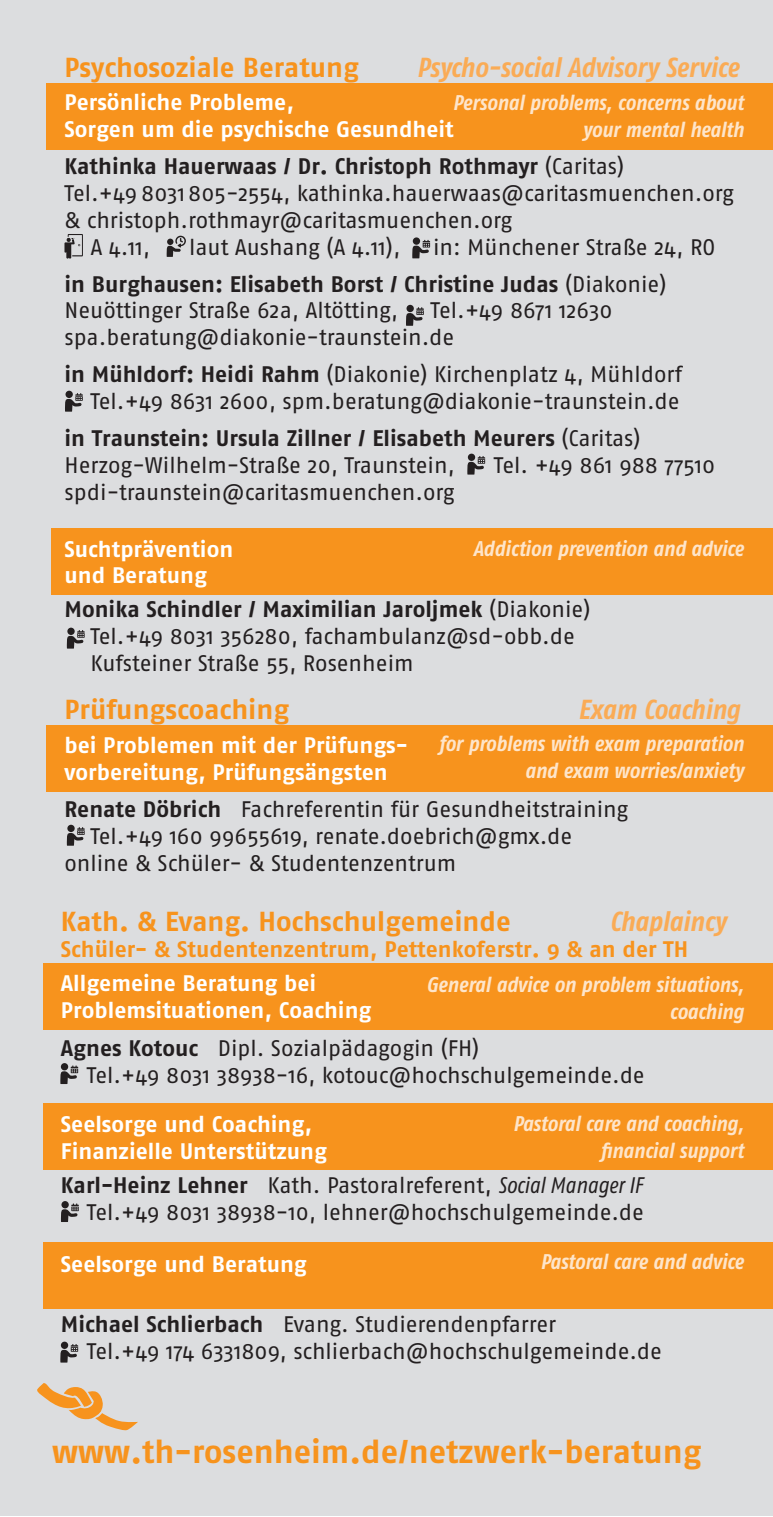
<style>
.page{position:relative;width:773px;height:1517px;background:#fff}
.page>*{position:absolute;margin:0;border:0;box-sizing:border-box;transform-origin:0 0}
.t1{font:700 32.5px "Fago No";color:#f7931d}
.t2{font:700 27.5px "Fago No";color:#f7931d}
.t3{font:italic 700 27.5px "Fago Co";color:#faab55}
.t4{font:22.5px/26.8px "Fago No";letter-spacing:-.005em;color:#231f20}
.t5{font:700 22.5px/26.8px "Fago No";color:#fff}
.t6{font:700 22.5px/37px "Fago No";color:#231f20}
.t7{font:700 22.5px "Fago No";color:#f7931d}
.t8{font:italic 700 21.25px/27px "Fago Co";color:#fee5ca;text-align:right}
.s1{font-weight:400}
.s2{font-weight:700}
.s3{font-family:"Fago Co";font-style:italic}
</style>
<div class="page">
<div style="left:0;top:0;width:772px;height:1515px;background:#dcdddf"></div>
<svg style="left:166px;top:235px;width:20px;height:22px"></svg>
<svg style="left:64px;top:234px;width:19px;height:25px"></svg>
<svg style="left:413px;top:237px;width:7px;height:8px"></svg>
<svg style="left:412px;top:240px;width:18px;height:18px"></svg>
<svg style="left:406px;top:307px;width:18px;height:19px"></svg>
<svg style="left:65px;top:393px;width:18px;height:19px"></svg>
<svg style="left:468px;top:453px;width:7px;height:8px"></svg>
<svg style="left:467px;top:456px;width:18px;height:18px"></svg>
<svg style="left:67px;top:627px;width:8px;height:8px"></svg>
<svg style="left:67px;top:630px;width:18px;height:18px"></svg>
<div style="left:61px;top:1063px;width:7px;height:7px;background:#231f20;border-radius:50%"></div>
<svg style="left:60px;top:1065px;width:18px;height:19px"></svg>
<svg style="left:61px;top:1203px;width:18px;height:19px"></svg>
<svg style="left:61px;top:1341px;width:7px;height:8px"></svg>
<svg style="left:60px;top:1344px;width:18px;height:18px"></svg>
<div style="left:67px;top:825px;width:8px;height:7px;background:#231f20;border-radius:50%"></div>
<svg style="left:67px;top:827px;width:18px;height:18px"></svg>
<div style="left:43px;top:963px;width:729px;height:67px;background:#f7931d"></div>
<div style="left:47px;top:725px;width:725px;height:67px;background:#f7931d"></div>
<div style="left:52px;top:528px;width:720px;height:67px;background:#f7931d"></div>
<div style="left:47px;top:83px;width:725px;height:67px;background:#f7931d"></div>
<div style="left:43px;top:1103px;width:729px;height:67px;background:#f7931d"></div>
<div style="left:43px;top:1242px;width:729px;height:66px;background:#f7931d"></div>
<svg style="left:37px;top:1383px;width:101px;height:47px"></svg>
<p class="t2" style="left:64px;top:51px;width:296px">Psychosoziale Beratung</p>
<p class="t3" style="left:416px;top:51px;width:323px">Psycho-social Advisory Service</p>
<p class="t5" style="left:64px;top:88px;width:391px">Persönliche Probleme,<br>Sorgen um die psychische Gesundheit</p>
<p class="t6" style="left:64px;top:147px;width:561px">Kathinka Hauerwaas / Dr. Christoph Rothmayr <span class="s1">(Caritas)</span></p>
<p class="t4" style="left:64px;top:179px;width:670px">Tel. +49 8031 805-2554, kathinka.hauerwaas@caritasmuenchen.org</p>
<p class="t4" style="left:64px;top:206px;width:449px">&amp; christoph.rothmayr@caritasmuenchen.org</p>
<p class="t4" style="left:90px;top:233px;width:61px">A 4.11,</p>
<p class="t4" style="left:189px;top:233px;width:213px">laut Aushang (A 4.11),</p>
<p class="t8" style="left:452px;top:89px;width:292px">Personal problems, concerns about your mental health</p>
<p class="t6" style="left:64px;top:228px;width:652px;text-indent:368px"><span class="s1">in: Münchener Straße 24, RO </span>in Burghausen: Elisabeth Borst / Christine Judas <span class="s1">(Diakonie)</span></p>
<p class="t4" style="left:64px;top:297px;width:335px">Neuöttinger Straße 62a, Altötting,</p>
<p class="t4" style="left:64px;top:297px;width:549px;text-indent:366px">Tel. +49 8671 12630 spa.beratung@diakonie-traunstein.de</p>
<p class="t4" style="left:64px;top:361px;width:619px;text-align:right"><span class="s2">in Mühldorf: Heidi Rahm</span> (Diakonie) Kirchenplatz 4, Mühldorf<br>Tel. +49 8631 2600, spm.beratung@diakonie-traunstein.de</p>
<p class="t4" style="left:64px;top:424px;width:577px"><span class="s2">in Traunstein: Ursula Zillner / Elisabeth Meurers</span> (Caritas)<br>Herzog-Wilhelm-Straße 20, Traunstein,</p>
<p class="t4" style="left:494px;top:451px;width:223px">Tel. +49 861 988 77510</p>
<p class="t4" style="left:64px;top:478px;width:391px">spdi-traunstein@caritasmuenchen.org</p>
<p class="t5" style="left:64px;top:535px;width:170px">Suchtprävention und Beratung</p>
<p class="t4" style="left:90px;top:596px;width:501px;text-indent:-26px"><span class="s2">Monika Schindler / Maximilian Jaroljmek</span> (Diakonie)<br>Tel. +49 8031 356280, fachambulanz@sd-obb.de<br>Kufsteiner Straße 55, Rosenheim</p>
<p class="t8" style="left:473px;top:534px;width:272px">Addiction prevention and advice</p>
<p class="t2" style="left:64px;top:693px;width:226px">Prüfungscoaching</p>
<p class="t3" style="left:578px;top:693px;width:163px">Exam Coaching</p>
<p class="t5" style="left:64px;top:731px;width:345px">bei Problemen mit der Prüfungs&shy;vorbereitung, Prüfungsängsten</p>
<p class="t4" style="left:64px;top:795px;width:565px"><span class="s2">Renate Döbrich</span> Fachreferentin für Gesundheitstraining</p>
<p class="t4" style="left:90px;top:822px;width:483px">Tel. +49 160 99655619, renate.doebrich@gmx.de</p>
<p class="t4" style="left:64px;top:849px;width:393px">online &amp; Schüler- &amp; Studentenzentrum</p>
<p class="t8" style="left:438px;top:730px;width:306px">for problems with exam preparation and exam worries/anxiety</p>
<p class="t2" style="left:61px;top:904px;width:451px">Kath. &amp; Evang. Hochschulgemeinde</p>
<p class="t3" style="left:609px;top:905px;width:118px">Chaplaincy</p>
<p class="t7" style="left:61px;top:936px;width:628px">Schüler- &amp; Studentenzentrum, Pettenkoferstr. 9 &amp; an der TH</p>
<p class="t5" style="left:61px;top:970px;width:312px">Allgemeine Beratung bei<br>Problemsituationen, Coaching</p>
<p class="t4" style="left:87px;top:1034px;width:559px;text-indent:-26px"><span class="s2">Agnes Kotouc</span> Dipl. Sozialpädagogin (FH)<br>Tel. +49 8031 38938-16, kotouc@hochschulgemeinde.de</p>
<p class="t5" style="left:61px;top:1110px;width:267px">Seelsorge und Coaching,<br>Finanzielle Unterstützung</p>
<p class="t4" style="left:61px;top:1171px;width:584px;text-align:right"><span class="s2">Karl-Heinz Lehner</span> Kath. Pastoralreferent, <span class="s3">Social Manager IF<br></span>Tel. +49 8031 38938-10, lehner@hochschulgemeinde.de</p>
<p class="t5" style="left:61px;top:1250px;width:247px">Seelsorge und Beratung</p>
<p class="t4" style="left:87px;top:1311px;width:576px;text-indent:-26px"><span class="s2">Michael Schlierbach</span> Evang. Studierendenpfarrer<br>Tel. +49 174 6331809, schlierbach@hochschulgemeinde.de</p>
<p class="t8" style="left:426px;top:970px;width:318px">General advice on problem situations, coaching</p>
<p class="t8" style="left:513px;top:1109px;width:232px">Pastoral care and coaching, financial support</p>
<p class="t8" style="left:540px;top:1248px;width:204px">Pastoral care and advice</p>
<h1 class="t1" style="left:52px;top:1432px;width:650px">www.th-rosenheim.de/netzwerk-beratung</h1>
</div>
